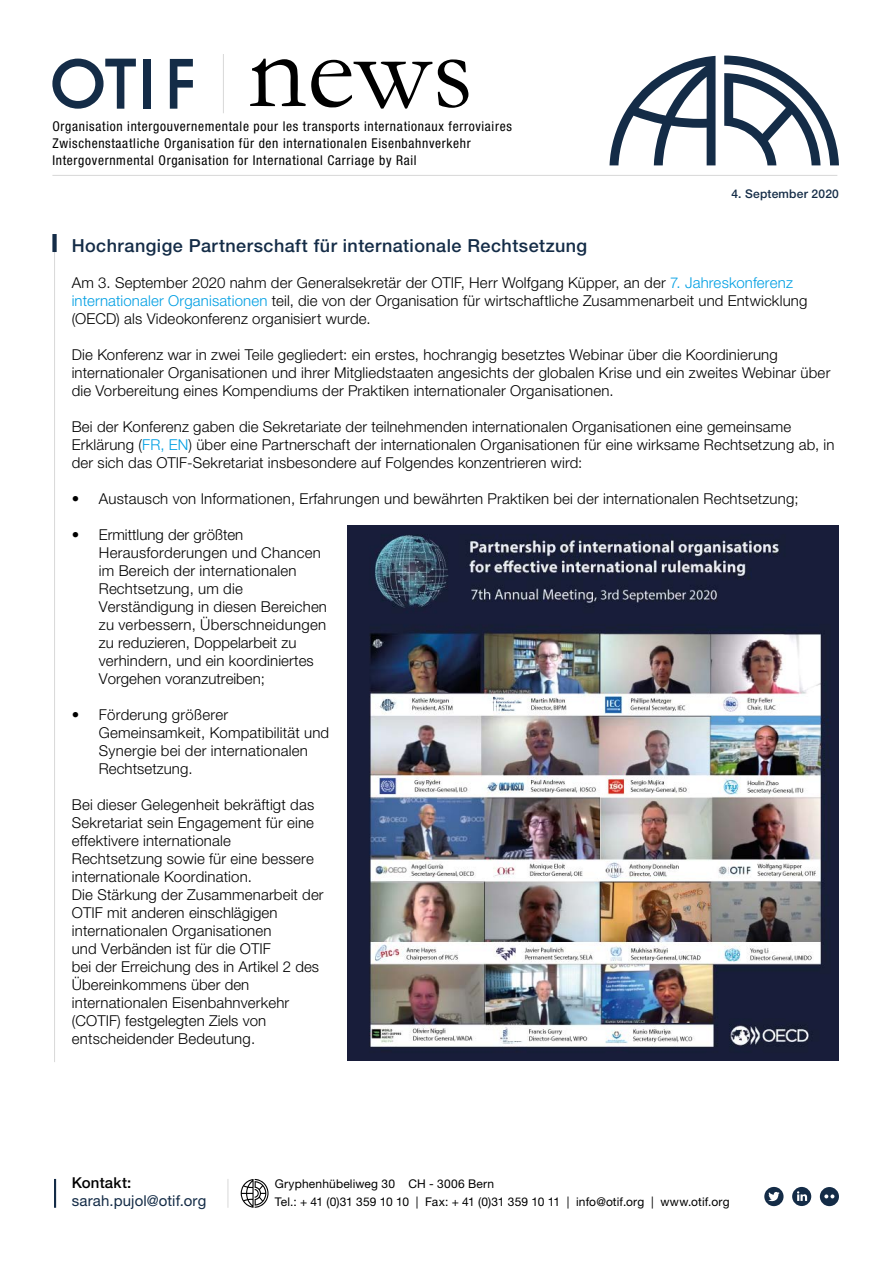
<style>
.page{position:relative;width:893px;height:1263px;background:#fff}
.page>*{position:absolute;margin:0;border:0;box-sizing:border-box;transform-origin:0 0}
.t1{font:500 18px "Helvetica Neue LT Std";letter-spacing:.025em;color:#142c47}
.t2{font:300 15px/18px "Helvetica Neue LT Std";letter-spacing:.01em;color:#000}
.t3{font:15px "Helvetica Neue LT Std";letter-spacing:.01em;color:#142c47}
.t4{font:500 15px "Helvetica Neue LT Std";letter-spacing:.015em;color:#000}
.t5{font:condensed 13.5px/17px "Helvetica Neue LT Std";letter-spacing:.05em;color:#000}
.t6{font:12px/18px "Helvetica Neue LT Std";letter-spacing:.01em;color:#000}
.t7{font:500 12px "Helvetica Neue LT Std";letter-spacing:.02em;color:#142c47}
.s1{color:#009fe3}
</style>
<div class="page">
<svg style="left:52px;top:59px;width:84px;height:50px"></svg>
<div style="left:143px;top:59px;width:8px;height:50px;background:#142c47"></div>
<svg style="left:170px;top:59px;width:23px;height:50px"></svg>
<svg style="left:250px;top:59px;width:182px;height:50px"></svg>
<svg style="left:438px;top:59px;width:30px;height:49px"></svg>
<hr style="left:223px;top:54px;width:1px;height:59px;background:#dadada">
<hr style="left:52px;top:175px;width:785px;height:1px;background:#dadada">
<svg style="left:724px;top:56px;width:115px;height:109px"></svg>
<svg style="left:609px;top:56px;width:106px;height:109px"></svg>
<hr style="left:54px;top:1179px;width:2px;height:29px;background:#142c47">
<svg style="left:227px;top:1179px;width:1px;height:29px"></svg>
<svg style="left:764px;top:1187px;width:19px;height:19px"></svg>
<svg style="left:792px;top:1187px;width:19px;height:19px"></svg>
<svg style="left:820px;top:1187px;width:19px;height:19px"></svg>
<svg style="left:241px;top:1179px;width:28px;height:29px"></svg>
<hr style="left:54px;top:234px;width:1px;height:828px;background:#dadada">
<div style="left:52px;top:234px;width:5px;height:18px;background:#142c47"></div>
<img style="left:347px;top:525px;width:492px;height:535px">
<p class="t5" style="left:52px;top:118px;width:461px">Organisation intergouvernementale pour les transports internationaux ferroviaires<br>Zwischenstaatliche Organisation für den internationalen Eisenbahnverkehr<br>Intergovernmental Organisation for International Carriage by Rail</p>
<p class="t7" style="left:731px;top:187px;width:109px">4. September 2020</p>
<p class="t1" style="left:72px;top:235px;width:517px">Hochrangige Partnerschaft für internationale Rechtsetzung</p>
<p class="t2" style="left:72px;top:273px;width:737px">Am 3. September 2020 nahm der Generalsekretär der OTIF, Herr Wolfgang Küpper, an der <span class="s1">7. Jahreskonferenz internationaler Organisationen</span> teil, die von der Organisation für wirtschaftliche Zusammenarbeit und Entwicklung (OECD) als Videokonferenz organisiert wurde.</p>
<p class="t2" style="left:72px;top:345px;width:760px">Die Konferenz war in zwei Teile gegliedert: ein erstes, hochrangig besetztes Webinar über die Koordinierung internationaler Organisationen und ihrer Mitgliedstaaten angesichts der globalen Krise und ein zweites Webinar über die Vorbereitung eines Kompendiums der Praktiken internationaler Organisationen.</p>
<p class="t2" style="left:72px;top:417px;width:764px">Bei der Konferenz gaben die Sekretariate der teilnehmenden internationalen Organisationen eine gemeinsame<br>Erklärung (<span class="s1">FR, EN</span>) über eine Partnerschaft der internationalen Organisationen für eine wirksame Rechtsetzung ab, in der sich das OTIF-Sekretariat insbesondere auf Folgendes konzentrieren wird:</p>
<p class="t2" style="left:72px;top:490px;width:728px">• Austausch von Informationen, Erfahrungen und bewährten Praktiken bei der internationalen Rechtsetzung;</p>
<p class="t2" style="left:99px;top:526px;width:230px;text-indent:-27px">• Ermittlung der größten<br>Herausforderungen und Chancen im Bereich der internationalen<br>Rechtsetzung, um die<br>Verständigung in diesen Bereichen zu verbessern, Überschneidungen zu reduzieren, Doppelarbeit zu verhindern, und ein koordiniertes<br>Vorgehen voranzutreiben;</p>
<p class="t2" style="left:99px;top:706px;width:232px;text-indent:-27px">• Förderung größerer<br>Gemeinsamkeit, Kompatibilität und<br>Synergie bei der internationalen<br>Rechtsetzung.</p>
<p class="t2" style="left:72px;top:796px;width:253px">Bei dieser Gelegenheit bekräftigt das Sekretariat sein Engagement für eine effektivere internationale Rechtsetzung sowie für eine bessere internationale Koordination.<br>Die Stärkung der Zusammenarbeit der OTIF mit anderen einschlägigen internationalen Organisationen<br>und Verbänden ist für die OTIF<br>bei der Erreichung des in Artikel 2 des Übereinkommens über den internationalen Eisenbahnverkehr (COTIF) festgelegten Ziels von entscheidender Bedeutung.</p>
<p class="t4" style="left:72px;top:1174px;width:61px">Kontakt:</p>
<p class="t3" style="left:72px;top:1192px;width:136px">sarah.pujol@otif.org</p>
<p class="t6" style="left:275px;top:1175px;width:456px">Gryphenhübeliweg 30 CH - 3006 Bern<br>Tel.: + 41 (0)31 359 10 10 | Fax: + 41 (0)31 359 10 11 | info@otif.org | www.otif.org</p>
</div>
